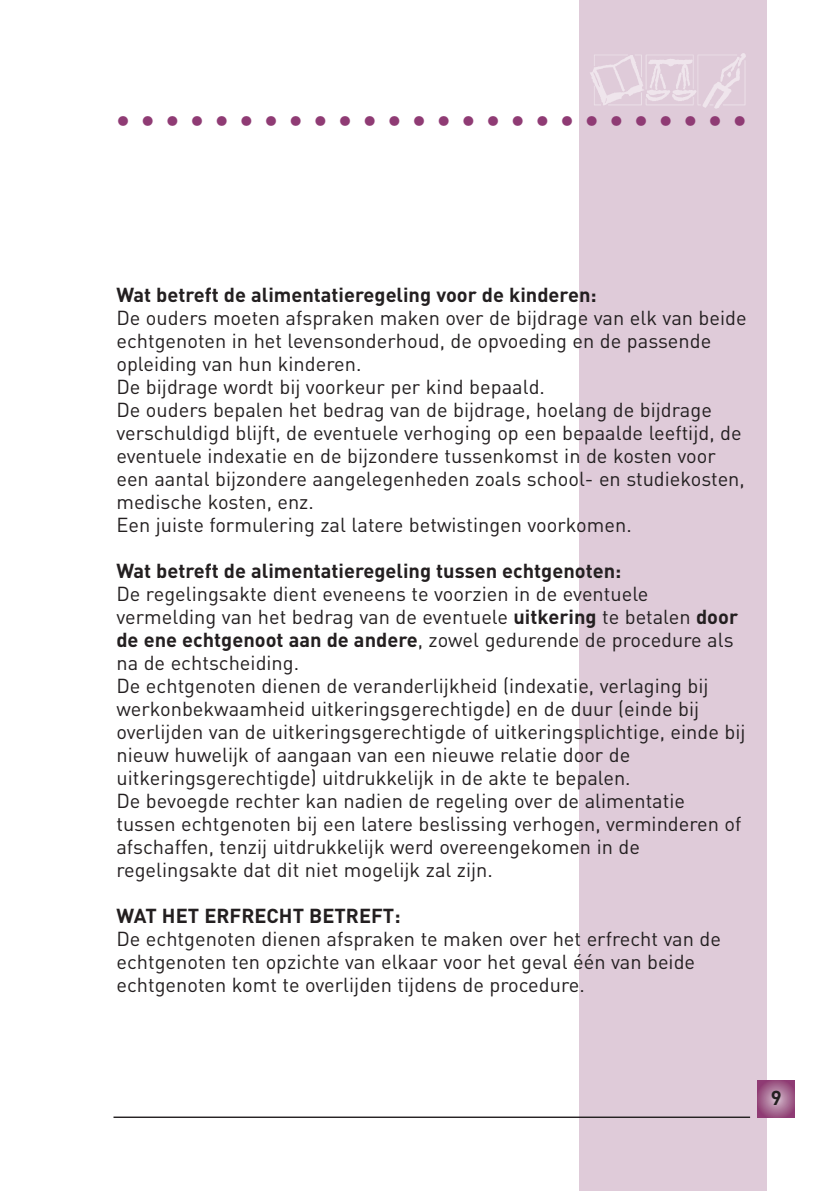
<style>
.page{position:relative;width:840px;height:1191px;background:#fff}
.page>*{position:absolute;margin:0;border:0;box-sizing:border-box;transform-origin:0 0}
.t1{font:500 30px "DIN";color:#8f3b74}
.t2{font:20px/23px "DIN";color:#231f20}
.t3{font:700 20px "DIN";color:#231f20}
.s1{font-weight:700}
</style>
<div class="page">
<div style="left:578px;top:0;width:187px;height:1191px;background:#dfcbd9"></div>
<hr style="left:113px;top:1116px;width:636px;height:2px;background:#231f20">
<svg style="left:757px;top:1080px;width:37px;height:37px"></svg>
<img style="left:590px;top:53px;width:156px;height:56px">
<h1 class="t1" style="left:115px;top:109px;width:633px">••••••••••••••••••••••••••</h1>
<p class="t3" style="left:116px;top:287px;width:481px">Wat betreft de alimentatieregeling voor de kinderen:</p>
<p class="t2" style="left:116px;top:308px;width:631px">De ouders moeten afspraken maken over de bijdrage van elk van beide echtgenoten in het levensonderhoud, de opvoeding en de passende opleiding van hun kinderen.<br>De bijdrage wordt bij voorkeur per kind bepaald.<br>De ouders bepalen het bedrag van de bijdrage, hoelang de bijdrage verschuldigd blijft, de eventuele verhoging op een bepaalde leeftijd, de eventuele indexatie en de bijzondere tussenkomst in de kosten voor een aantal bijzondere aangelegenheden zoals school- en studiekosten, medische kosten, enz.<br>Een juiste formulering zal latere betwistingen voorkomen.</p>
<p class="t3" style="left:116px;top:563px;width:506px">Wat betreft de alimentatieregeling tussen echtgenoten:</p>
<p class="t2" style="left:116px;top:584px;width:630px">De regelingsakte dient eveneens te voorzien in de eventuele vermelding van het bedrag van de eventuele <span class="s1">uitkering</span> te betalen <span class="s1">door de ene echtgenoot aan de andere</span>, zowel gedurende de procedure als na de echtscheiding.<br>De echtgenoten dienen de veranderlijkheid (indexatie, verlaging bij werkonbekwaamheid uitkeringsgerechtigde) en de duur (einde bij overlijden van de uitkeringsgerechtigde of uitkeringsplichtige, einde bij nieuw huwelijk of aangaan van een nieuwe relatie door de uitkeringsgerechtigde) uitdrukkelijk in de akte te bepalen.<br>De bevoegde rechter kan nadien de regeling over de alimentatie tussen echtgenoten bij een latere beslissing verhogen, verminderen of afschaffen, tenzij uitdrukkelijk werd overeengekomen in de regelingsakte dat dit niet mogelijk zal zijn.</p>
<p class="t3" style="left:116px;top:908px;width:285px">WAT HET ERFRECHT BETREFT:</p>
<p class="t2" style="left:116px;top:929px;width:605px">De echtgenoten dienen afspraken te maken over het erfrecht van de echtgenoten ten opzichte van elkaar voor het geval één van beide echtgenoten komt te overlijden tijdens de procedure.</p>
<p class="t3" style="left:770px;top:1090px;width:12px">9</p>
</div>
